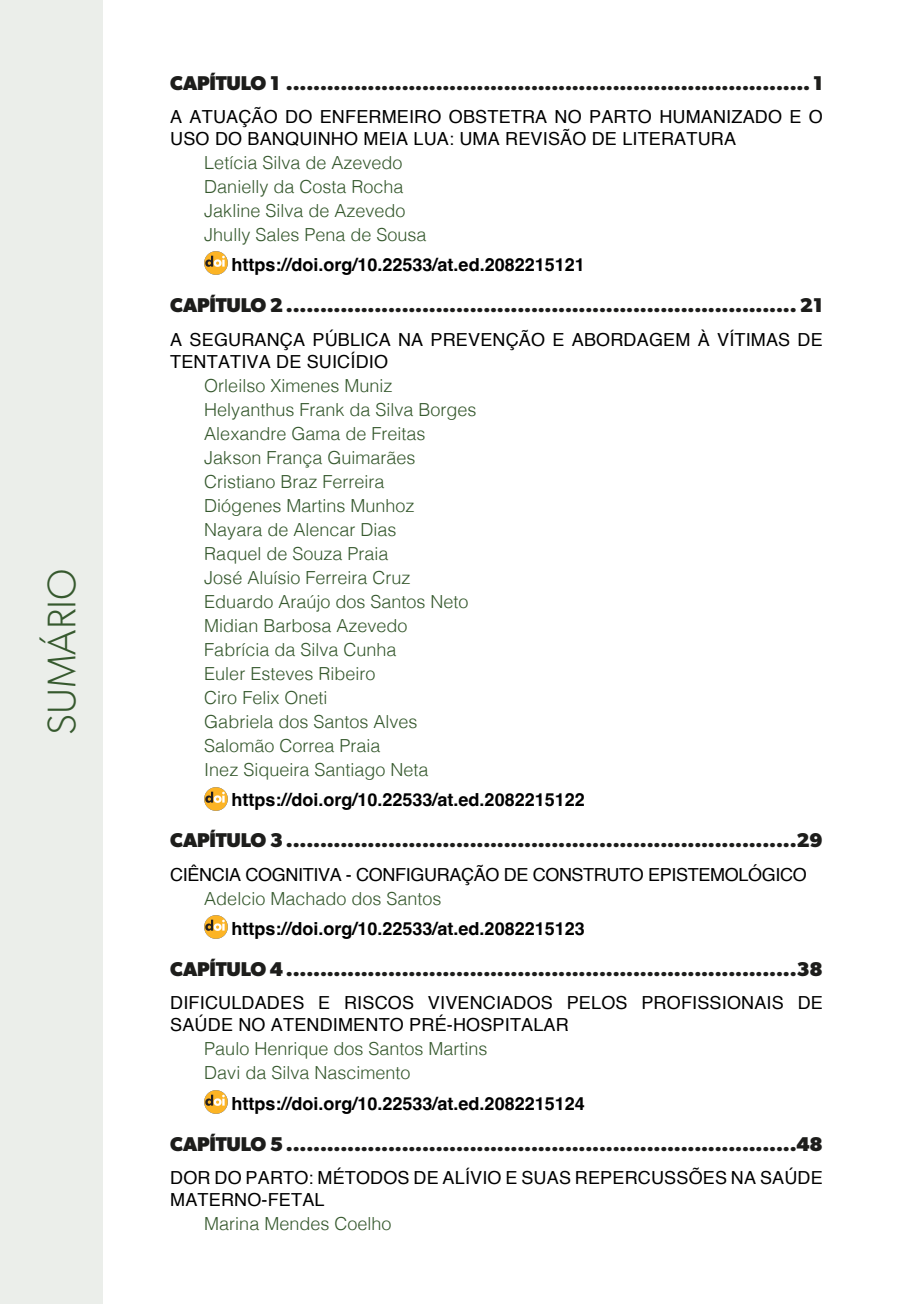
<style>
.page{position:relative;width:908px;height:1304px;background:#fff}
.page>*{position:absolute;margin:0;border:0;box-sizing:border-box;transform-origin:0 0}
.t1{font:300 40px "Gibson";color:#36592e}
.t2{font:700 20px "Gibson";letter-spacing:-.01em;color:#1d1d1b}
.t3{font:300 18px/24px "Helvetica";color:#36592e}
.t4{font:18px/22px "Helvetica";letter-spacing:.01em;color:#000}
.t5{font:700 18px "Helvetica";color:#000}
.t6{font:18px "Helvetica";letter-spacing:-.02em;color:#000}
</style>
<div class="page">
<div style="left:0;top:0;width:103px;height:1304px;background:#ebeeea"></div>
<img style="left:204px;top:252px;width:23px;height:23px">
<img style="left:204px;top:787px;width:23px;height:23px">
<img style="left:204px;top:916px;width:23px;height:23px">
<img style="left:204px;top:1091px;width:23px;height:23px">
<h1 class="t1" style="left:37px;top:735px;width:167px;rotate:-90deg">SUMÁRIO</h1>
<p class="t2" style="left:170px;top:71px;width:653px">CAPÍTULO 1 ............................................................................. 1</p>
<p class="t4" style="left:170px;top:106px;width:653px">A ATUAÇÃO DO ENFERMEIRO OBSTETRA NO PARTO HUMANIZADO E O<br>USO DO BANQUINHO MEIA LUA: UMA REVISÃO DE LITERATURA</p>
<p class="t3" style="left:204px;top:149px;width:224px">Letícia Silva de Azevedo<br>Danielly da Costa Rocha<br>Jakline Silva de Azevedo<br>Jhully Sales Pena de Sousa</p>
<p class="t5" style="left:231px;top:254px;width:355px">https://doi.org/10.22533/at.ed.2082215121</p>
<p class="t2" style="left:170px;top:294px;width:653px">CAPÍTULO 2 ........................................................................... 21</p>
<p class="t4" style="left:170px;top:329px;width:653px">A SEGURANÇA PÚBLICA NA PREVENÇÃO E ABORDAGEM À VÍTIMAS DE<br>TENTATIVA DE SUICÍDIO</p>
<p class="t3" style="left:204px;top:372px;width:274px">Orleilso Ximenes Muniz<br>Helyanthus Frank da Silva Borges<br>Alexandre Gama de Freitas<br>Jakson França Guimarães<br>Cristiano Braz Ferreira<br>Diógenes Martins Munhoz<br>Nayara de Alencar Dias<br>Raquel de Souza Praia<br>José Aluísio Ferreira Cruz<br>Eduardo Araújo dos Santos Neto<br>Midian Barbosa Azevedo<br>Fabrícia da Silva Cunha<br>Euler Esteves Ribeiro<br>Ciro Felix Oneti<br>Gabriela dos Santos Alves<br>Salomão Correa Praia<br>Inez Siqueira Santiago Neta</p>
<p class="t5" style="left:231px;top:789px;width:355px">https://doi.org/10.22533/at.ed.2082215122</p>
<p class="t2" style="left:170px;top:828px;width:653px">CAPÍTULO 3 ...........................................................................29</p>
<p class="t6" style="left:170px;top:860px;width:637px">CIÊNCIA COGNITIVA - CONFIGURAÇÃO DE CONSTRUTO EPISTEMOLÓGICO</p>
<p class="t3" style="left:204px;top:885px;width:239px">Adelcio Machado dos Santos</p>
<p class="t5" style="left:231px;top:918px;width:355px">https://doi.org/10.22533/at.ed.2082215123</p>
<p class="t2" style="left:170px;top:957px;width:653px">CAPÍTULO 4 ...........................................................................38</p>
<p class="t4" style="left:170px;top:993px;width:653px">DIFICULDADES E RISCOS VIVENCIADOS PELOS PROFISSIONAIS DE<br>SAÚDE NO ATENDIMENTO PRÉ-HOSPITALAR</p>
<p class="t3" style="left:204px;top:1036px;width:285px">Paulo Henrique dos Santos Martins<br>Davi da Silva Nascimento</p>
<p class="t5" style="left:231px;top:1092px;width:355px">https://doi.org/10.22533/at.ed.2082215124</p>
<p class="t2" style="left:170px;top:1132px;width:653px">CAPÍTULO 5 ...........................................................................48</p>
<p class="t4" style="left:170px;top:1167px;width:653px">DOR DO PARTO: MÉTODOS DE ALÍVIO E SUAS REPERCUSSÕES NA SAÚDE<br>MATERNO-FETAL</p>
<p class="t3" style="left:204px;top:1210px;width:189px">Marina Mendes Coelho</p>
</div>
